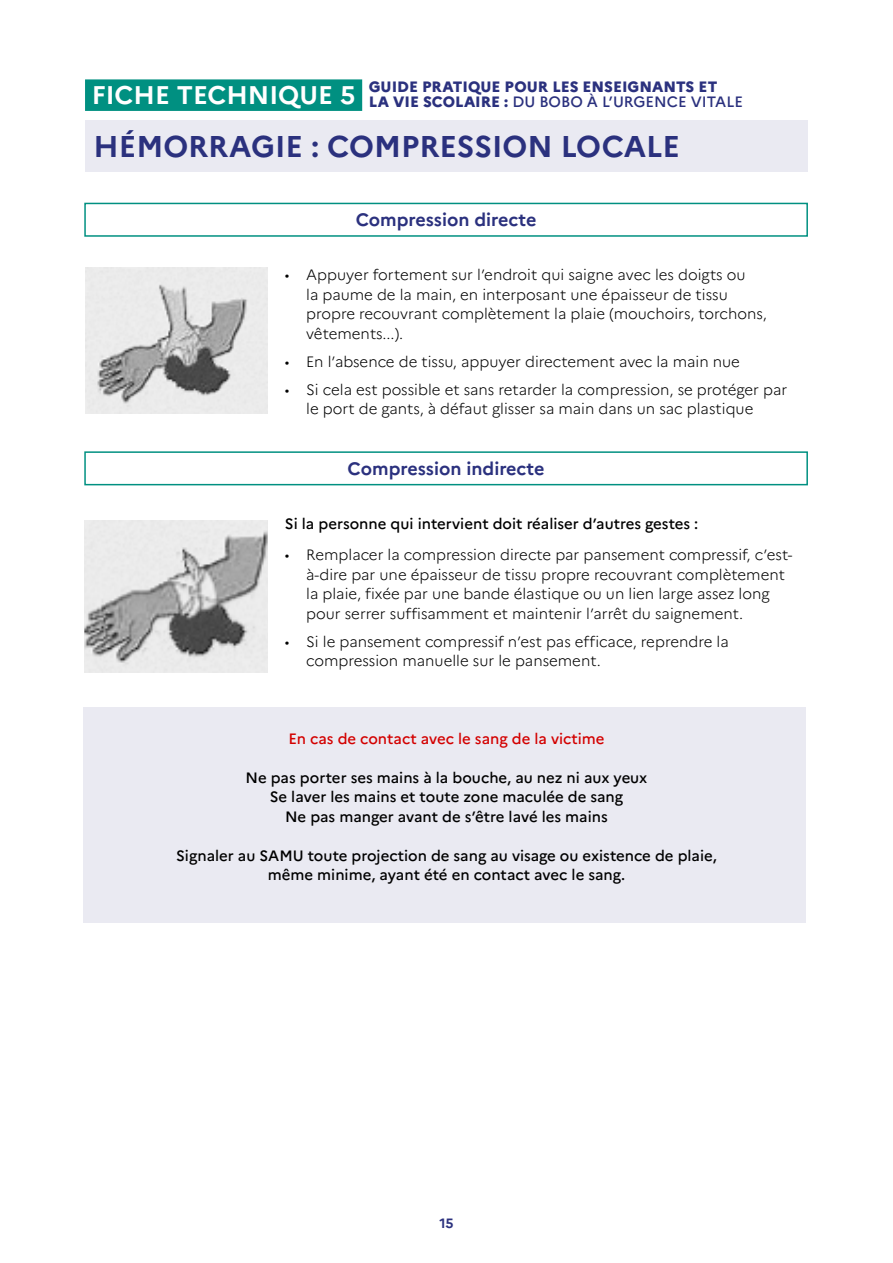
<style>
.page{position:relative;width:893px;height:1263px;background:#fff}
.page>*{position:absolute;margin:0;border:0;box-sizing:border-box;transform-origin:0 0}
.Titre{font:700 30px "Marianne";color:#2b317e}
.Titre-2{font:700 25.5px "Marianne";color:#fff}
.encadré_texte{font:700 18px "Marianne";color:#2b317e}
.t1{font:300 15px/19.5px "Marianne";color:#000}
.t2{font:500 15px/19.5px "Marianne";color:#000;text-align:center}
.t3{font:800 15px/15px "Marianne";color:#2b317e}
.t4{font:500 15px "Marianne";color:#d30000}
.t5{font:700 13.5px "Marianne";color:#2b317e}
.s1{font-weight:500}
</style>
<div class="page">
<div style="left:85px;top:120px;width:723px;height:51px;background:#eaeaf2"></div>
<div style="left:85px;top:79px;width:277px;height:32px;background:#009081"></div>
<div style="left:84px;top:203px;width:724px;height:34px;border:2px solid #009081"></div>
<img style="left:86px;top:268px;width:182px;height:146px">
<div style="left:84px;top:451px;width:724px;height:34px;border:2px solid #009081"></div>
<img style="left:84px;top:520px;width:184px;height:152px">
<div style="left:84px;top:707px;width:722px;height:216px;background:#eaeaf2"></div>
<p class="t3" style="left:369px;top:80px;width:376px">GUIDE PRATIQUE POUR LES ENSEIGNANTS ET<br>LA VIE SCOLAIRE : <span class="s1">DU BOBO À L’URGENCE VITALE</span></p>
<p class="Titre-2" style="left:92px;top:80px;width:265px">FICHE TECHNIQUE 5</p>
<p class="Titre" style="left:94px;top:128px;width:588px">HÉMORRAGIE : COMPRESSION LOCALE</p>
<p class="encadré_texte" style="left:356px;top:209px;width:182px">Compression directe</p>
<p class="t1" style="left:306px;top:265px;width:462px;text-indent:-21px">• Appuyer fortement sur l’endroit qui saigne avec les doigts ou<br>la paume de la main, en interposant une épaisseur de tissu propre recouvrant complètement la plaie (mouchoirs, torchons, vêtements...).</p>
<p class="t1" style="left:285px;top:351px;width:457px">• En l’absence de tissu, appuyer directement avec la main nue</p>
<p class="t1" style="left:306px;top:379px;width:483px;text-indent:-21px">• Si cela est possible et sans retarder la compression, se protéger par le port de gants, à défaut glisser sa main dans un sac plastique</p>
<p class="encadré_texte" style="left:348px;top:458px;width:198px">Compression indirecte</p>
<p class="t2" style="left:285px;top:514px;width:415px">Si la personne qui intervient doit réaliser d’autres gestes :</p>
<p class="t1" style="left:306px;top:545px;width:488px;text-indent:-21px">• Remplacer la compression directe par pansement compressif, c’est&shy;à-dire par une épaisseur de tissu propre recouvrant complètement la plaie, fixée par une bande élastique ou un lien large assez long pour serrer suffisamment et maintenir l’arrêt du saignement.</p>
<p class="t1" style="left:306px;top:632px;width:424px;text-indent:-21px">• Si le pansement compressif n’est pas efficace, reprendre la compression manuelle sur le pansement.</p>
<p class="t4" style="left:288px;top:729px;width:318px">En cas de contact avec le sang de la victime</p>
<p class="t2" style="left:246px;top:768px;width:403px">Ne pas porter ses mains à la bouche, au nez ni aux yeux</p>
<p class="t2" style="left:270px;top:787px;width:355px">Se laver les mains et toute zone maculée de sang</p>
<p class="t2" style="left:285px;top:807px;width:324px">Ne pas manger avant de s’être lavé les mains</p>
<p class="t2" style="left:176px;top:846px;width:542px">Signaler au SAMU toute projection de sang au visage ou existence de plaie, même minime, ayant été en contact avec le sang.</p>
<p class="t5" style="left:439px;top:1215px;width:16px">15</p>
</div>
